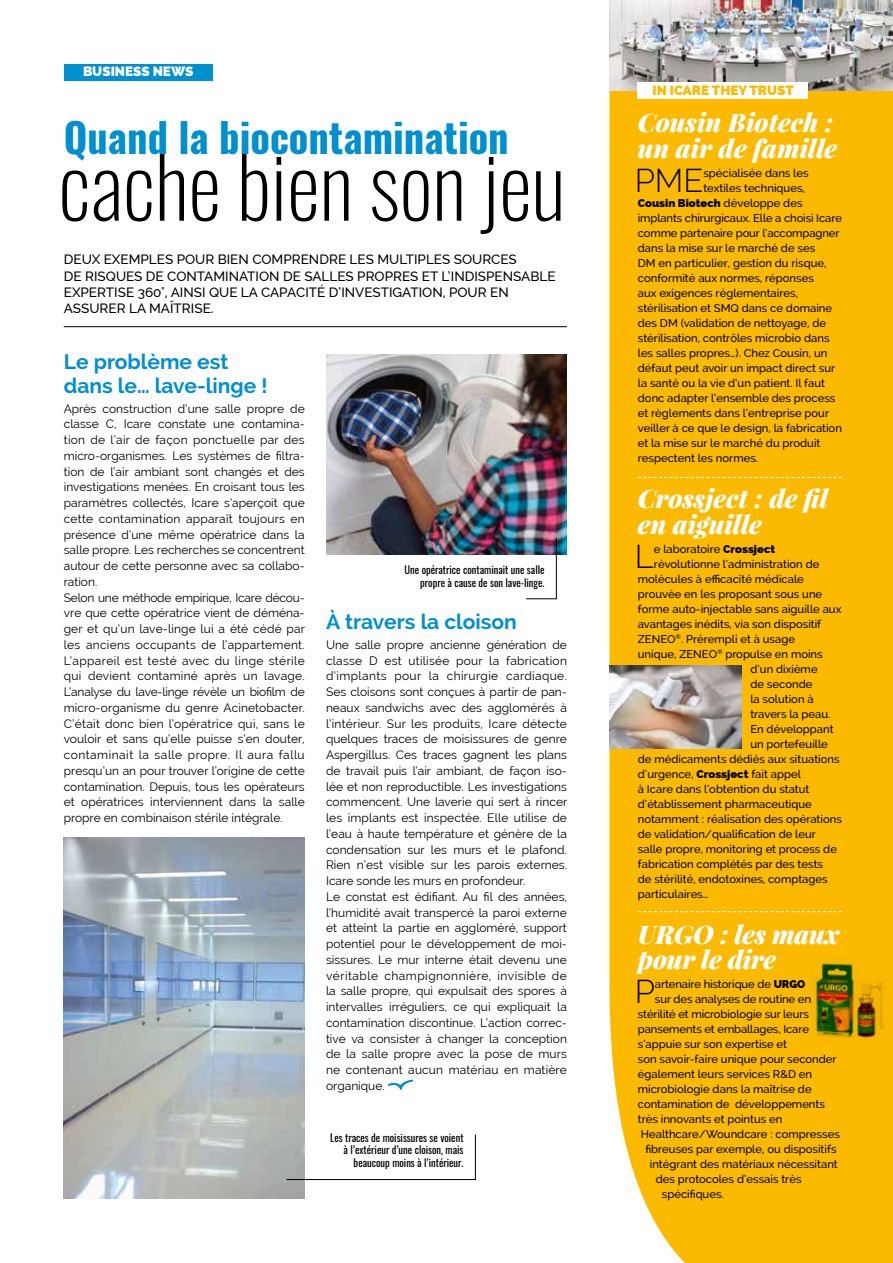
<style>
.page{position:relative;width:893px;height:1263px;background:#fff}
.page>*{position:absolute;margin:0;border:0;box-sizing:border-box;transform-origin:0 0}
.t1{font:200 85.5px "Oswald";color:#000}
.t2{font:700 40.5px "Oswald";color:#008fcf}
.t3{font:300 32.4px "Raleway";color:#000}
.t4{font:italic 900 25.5px/25.5px "Playfair Display";color:#fff}
.t5{font:700 21px/24px "Raleway";color:#008fcf}
.t6{font:500 13.5px/16.2px "Raleway";color:#000}
.t7{font:800 13.5px "Raleway";color:#fbba00}
.t8{font:800 13.5px "Raleway";color:#fff}
.t9{font:12px/15.8px "Raleway";color:#000}
.t10{font:500 11.25px "Raleway";color:#000}
.t11{font:800 11.25px "Raleway";color:#000}
.t12{font:10.5px/12.6px "Oswald";color:#000;text-align:right}
.s1{font-weight:500}
.s2{font-weight:800}
</style>
<div class="page">
<img style="left:64px;top:837px;width:241px;height:361px">
<div style="left:609px;top:90px;width:284px;height:1173px;background:#fbba00"></div>
<hr style="left:64px;top:326px;width:503px;height:1px;background:#000">
<svg style="left:638px;top:911px;width:204px;height:1px"></svg>
<svg style="left:638px;top:477px;width:204px;height:1px"></svg>
<svg style="left:387px;top:1079px;width:27px;height:11px"></svg>
<div style="left:64px;top:64px;width:149px;height:17px;background:#008fcf"></div>
<img style="left:609px;top:0;width:284px;height:90px">
<img style="left:609px;top:666px;width:133px;height:82px">
<div style="left:811px;top:959px;width:82px;height:87px;background:#fab900"></div>
<img style="left:811px;top:959px;width:74px;height:79px">
<div style="left:638px;top:82px;width:170px;height:17px;background:#fff"></div>
<img style="left:326px;top:354px;width:241px;height:200px">
<svg style="left:526px;top:537px;width:31px;height:62px"></svg>
<svg style="left:286px;top:1134px;width:190px;height:46px"></svg>
<p class="t8" style="left:83px;top:64px;width:112px">BUSINESS NEWS</p>
<p class="t7" style="left:652px;top:82px;width:143px">IN ICARE THEY TRUST</p>
<h2 class="t2" style="left:64px;top:117px;width:447px">Quand la biocontamination</h2>
<h3 class="t4" style="left:638px;top:109px;width:201px">Cousin Biotech : un air de famille</h3>
<h3 class="t3" style="left:635px;top:162px;width:70px">PME</h3>
<p class="t10" style="left:703px;top:166px;width:107px">spécialisée dans les</p>
<h1 class="t1" style="left:58px;top:110px;width:508px">cache bien son jeu</h1>
<p class="t6" style="left:64px;top:252px;width:493px">DEUX EXEMPLES POUR BIEN COMPRENDRE LES MULTIPLES SOURCES<br>DE RISQUES DE CONTAMINATION DE SALLES PROPRES ET L’INDISPENSABLE EXPERTISE 360°, AINSI QUE LA CAPACITÉ D’INVESTIGATION, POUR EN ASSURER LA MAÎTRISE.</p>
<p class="t10" style="left:703px;top:181px;width:103px">textiles techniques,</p>
<p class="t11" style="left:638px;top:196px;width:166px">Cousin Biotech <span class="s1">développe des</span></p>
<p class="t10" style="left:638px;top:211px;width:206px">implants chirurgicaux. Elle a choisi Icare</p>
<p class="t10" style="left:638px;top:226px;width:203px">comme partenaire pour l’accompagner</p>
<p class="t10" style="left:638px;top:241px;width:179px">dans la mise sur le marché de ses</p>
<p class="t10" style="left:638px;top:256px;width:190px">DM en particulier, gestion du risque,</p>
<p class="t10" style="left:638px;top:271px;width:178px">conformité aux normes, réponses</p>
<p class="t10" style="left:638px;top:286px;width:162px">aux exigences réglementaires,</p>
<p class="t10" style="left:638px;top:301px;width:196px">stérilisation et SMQ dans ce domaine</p>
<p class="t10" style="left:638px;top:316px;width:190px">des DM (validation de nettoyage, de</p>
<p class="t10" style="left:638px;top:331px;width:193px">stérilisation, contrôles microbio dans</p>
<p class="t10" style="left:638px;top:346px;width:191px">les salles propres…). Chez Cousin, un</p>
<p class="t10" style="left:638px;top:361px;width:199px">défaut peut avoir un impact direct sur</p>
<p class="t10" style="left:638px;top:376px;width:189px">la santé ou la vie d’un patient. Il faut</p>
<p class="t10" style="left:638px;top:391px;width:199px">donc adapter l’ensemble des process</p>
<p class="t10" style="left:638px;top:406px;width:193px">et règlements dans l’entreprise pour</p>
<p class="t10" style="left:638px;top:421px;width:206px">veiller à ce que le design, la fabrication</p>
<p class="t10" style="left:638px;top:436px;width:184px">et la mise sur le marché du produit</p>
<p class="t10" style="left:638px;top:451px;width:122px">respectent les normes.</p>
<h3 class="t4" style="left:638px;top:485px;width:191px">Crossject : de fil en aiguille</h3>
<h3 class="t3" style="left:635px;top:538px;width:21px">L</h3>
<p class="t10" style="left:654px;top:542px;width:123px">e laboratoire <span class="s2">Crossject</span></p>
<h3 class="t5" style="left:64px;top:349px;width:205px">Le problème est dans le… lave-linge !</h3>
<p class="t9" style="left:64px;top:400px;width:243px">Après construction d’une salle propre de classe C, Icare constate une contamina&shy;tion de l’air de façon ponctuelle par des micro-organismes. Les systèmes de filtra&shy;tion de l’air ambiant sont changés et des investigations menées. En croisant tous les paramètres collectés, Icare s’aperçoit que cette contamination apparaît toujours en présence d’une même opératrice dans la salle propre. Les recherches se concentrent autour de cette personne avec sa collabo&shy;ration.<br>Selon une méthode empirique, Icare décou&shy;vre que cette opératrice vient de déména&shy;ger et qu’un lave-linge lui a été cédé par les anciens occupants de l’appartement.<br>L’appareil est testé avec du linge stérile qui devient contaminé après un lavage.<br>L’analyse du lave-linge révèle un biofilm de micro-organisme du genre Acinetobacter.<br>C’était donc bien l’opératrice qui, sans le vouloir et sans qu’elle puisse s’en douter, contaminait la salle propre. Il aura fallu presqu’un an pour trouver l’origine de cette contamination. Depuis, tous les opérateurs et opératrices interviennent dans la salle propre en combinaison stérile intégrale.</p>
<p class="t10" style="left:654px;top:557px;width:167px">révolutionne l’administration de</p>
<p class="t10" style="left:638px;top:572px;width:167px">molécules à efficacité médicale</p>
<p class="t10" style="left:638px;top:587px;width:186px">prouvée en les proposant sous une</p>
<p class="t10" style="left:638px;top:602px;width:205px">forme auto-injectable sans aiguille aux</p>
<p class="t10" style="left:638px;top:617px;width:185px">avantages inédits, via son dispositif</p>
<p class="t10" style="left:638px;top:632px;width:159px">ZENEO<sup>®</sup>. Prérempli et à usage</p>
<p class="t10" style="left:638px;top:647px;width:186px">unique, ZENEO<sup>®</sup> propulse en moins</p>
<p class="t10" style="left:750px;top:662px;width:69px">d’un dixième</p>
<p class="t10" style="left:750px;top:677px;width:63px">de seconde</p>
<p class="t10" style="left:750px;top:692px;width:65px">la solution à</p>
<p class="t10" style="left:750px;top:707px;width:82px">travers la peau.</p>
<p class="t10" style="left:750px;top:722px;width:85px">En développant</p>
<p class="t10" style="left:750px;top:737px;width:79px">un portefeuille</p>
<p class="t10" style="left:638px;top:752px;width:203px">de médicaments dédiés aux situations</p>
<p class="t10" style="left:638px;top:767px;width:164px">d’urgence, <span class="s2">Crossject</span> fait appel</p>
<p class="t10" style="left:638px;top:782px;width:173px">à Icare dans l’obtention du statut</p>
<p class="t10" style="left:638px;top:797px;width:176px">d’établissement pharmaceutique</p>
<p class="t10" style="left:638px;top:812px;width:206px">notamment : réalisation des opérations</p>
<p class="t10" style="left:638px;top:827px;width:180px">de validation/qualification de leur</p>
<p class="t10" style="left:638px;top:842px;width:201px">salle propre, monitoring et process de</p>
<p class="t10" style="left:638px;top:857px;width:187px">fabrication complétés par des tests</p>
<p class="t10" style="left:638px;top:872px;width:191px">de stérilité, endotoxines, comptages</p>
<p class="t10" style="left:638px;top:887px;width:72px">particulaires…</p>
<p class="t12" style="left:404px;top:563px;width:142px">Une opératrice contaminait une salle propre à cause de son lave-linge.</p>
<h3 class="t5" style="left:326px;top:610px;width:192px">À travers la cloison</h3>
<p class="t9" style="left:326px;top:637px;width:243px">Une salle propre ancienne génération de classe D est utilisée pour la fabrication d’implants pour la chirurgie cardiaque.<br>Ses cloisons sont conçues à partir de pan&shy;neaux sandwichs avec des agglomérés à l’intérieur. Sur les produits, Icare détecte quelques traces de moisissures de genre Aspergillus. Ces traces gagnent les plans de travail puis l’air ambiant, de façon iso&shy;lée et non reproductible. Les investigations commencent. Une laverie qui sert à rincer les implants est inspectée. Elle utilise de l’eau à haute température et génère de la condensation sur les murs et le plafond.<br>Rien n’est visible sur les parois externes.<br>Icare sonde les murs en profondeur.<br>Le constat est édifiant. Au fil des années, l’humidité avait transpercé la paroi externe et atteint la partie en aggloméré, support potentiel pour le développement de moi&shy;sissures. Le mur interne était devenu une véritable champignonnière, invisible de la salle propre, qui expulsait des spores à intervalles irréguliers, ce qui expliquait la contamination discontinue. L’action correc&shy;tive va consister à changer la conception de la salle propre avec la pose de murs ne contenant aucun matériau en matière organique.</p>
<h3 class="t4" style="left:638px;top:920px;width:203px">URGO : les maux pour le dire</h3>
<h3 class="t3" style="left:635px;top:973px;width:22px">P</h3>
<p class="t10" style="left:655px;top:978px;width:152px">artenaire historique de <span class="s2">URGO</span></p>
<p class="t10" style="left:655px;top:993px;width:158px">sur des analyses de routine en</p>
<p class="t10" style="left:638px;top:1008px;width:173px">stérilité et microbiologie sur leurs</p>
<p class="t10" style="left:638px;top:1023px;width:173px">pansements et emballages, Icare</p>
<p class="t10" style="left:638px;top:1038px;width:151px">s’appuie sur son expertise et</p>
<p class="t10" style="left:638px;top:1053px;width:200px">son savoir-faire unique pour seconder</p>
<p class="t10" style="left:638px;top:1068px;width:176px">également leurs services R&amp;D en</p>
<p class="t10" style="left:638px;top:1083px;width:175px">microbiologie dans la maîtrise de</p>
<p class="t10" style="left:638px;top:1098px;width:189px">contamination de développements</p>
<p class="t10" style="left:638px;top:1113px;width:146px">très innovants et pointus en</p>
<p class="t10" style="left:641px;top:1128px;width:201px">Healthcare/Woundcare : compresses</p>
<p class="t10" style="left:645px;top:1143px;width:193px">fibreuses par exemple, ou dispositifs</p>
<p class="t10" style="left:650px;top:1158px;width:189px">intégrant des matériaux nécessitant</p>
<p class="t10" style="left:656px;top:1173px;width:147px">des protocoles d’essais très</p>
<p class="t10" style="left:662px;top:1188px;width:64px">spécifiques.</p>
<p class="t12" style="left:330px;top:1130px;width:135px">Les traces de moisissures se voient à l’extérieur d’une cloison, mais beaucoup moins à l’intérieur.</p>
</div>
